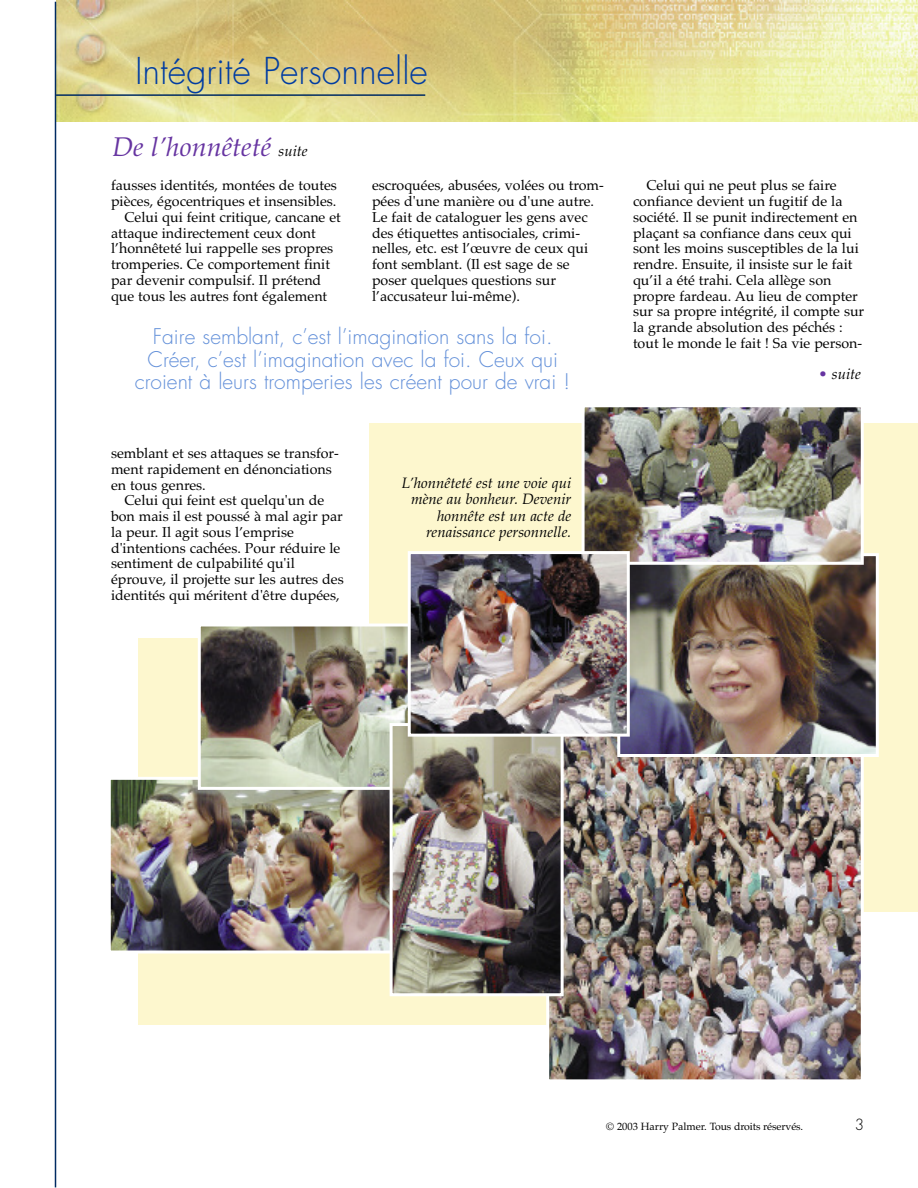
<style>
.page{position:relative;width:918px;height:1188px;background:#fff}
.page>*{position:absolute;margin:0;border:0;box-sizing:border-box;transform-origin:0 0}
.t1{font:300 36px "Futura";color:#003ca2}
.t2{font:italic 27px "Palatino";color:#6634a1}
.t3{font:300 21px/22.5px "Futura";color:#6390d9;text-align:center}
.t4{font:italic 15px/16.5px "Palatino";color:#000;text-align:right}
.t5{font:300 15px "Futura";color:#000}
.t6{font:14.25px/15.8px "Palatino";color:#000}
.t7{font:10.5px "Palatino";letter-spacing:-.01em;color:#000}
.s1{font-size:15px;color:#000}
.s2{font-style:normal;color:#6634a1}
</style>
<div class="page">
<img style="left:56px;top:1px;width:862px;height:121px">
<hr style="left:56px;top:94px;width:369px;height:2px;background:#002b62">
<hr style="left:55px;top:2px;width:1px;height:1185px;background:#002b62">
<div style="left:369px;top:423px;width:549px;height:489px;background:#fdf7ce"></div>
<div style="left:138px;top:639px;width:441px;height:386px;background:#fdf7ce"></div>
<img style="left:550px;top:737px;width:310px;height:341px">
<div style="left:546px;top:708px;width:318px;height:374px;border:3px solid #fff"></div>
<img style="left:621px;top:557px;width:254px;height:196px">
<div style="left:617px;top:553px;width:262px;height:204px;border:3px solid #fff"></div>
<img style="left:112px;top:781px;width:278px;height:169px">
<div style="left:108px;top:777px;width:291px;height:177px;border:3px solid #fff"></div>
<img style="left:202px;top:628px;width:206px;height:158px">
<div style="left:198px;top:624px;width:224px;height:166px;border:3px solid #fff"></div>
<img style="left:394px;top:727px;width:166px;height:265px">
<div style="left:390px;top:723px;width:174px;height:273px;border:3px solid #fff"></div>
<img style="left:586px;top:408px;width:274px;height:153px">
<div style="left:582px;top:404px;width:282px;height:161px;border:3px solid #fff"></div>
<img style="left:412px;top:555px;width:214px;height:178px">
<div style="left:408px;top:551px;width:222px;height:186px;border:3px solid #fff"></div>
<h1 class="t1" style="left:135px;top:54px;width:294px">Intégrité Personnelle</h1>
<h2 class="t2" style="left:112px;top:131px;width:197px">De l’honnêteté <span class="s1">suite</span></h2>
<p class="t6" style="left:111px;top:178px;width:227px">fausses identités, montées de toutes</p>
<p class="t6" style="left:111px;top:193px;width:227px">pièces, égocentriques et insensibles.</p>
<p class="t6" style="left:125px;top:209px;width:218px">Celui qui feint critique, cancane et</p>
<p class="t6" style="left:111px;top:225px;width:206px">attaque indirectement ceux dont</p>
<p class="t6" style="left:111px;top:241px;width:224px">l’honnêteté lui rappelle ses propres</p>
<p class="t6" style="left:111px;top:256px;width:221px">tromperies. Ce comportement finit</p>
<p class="t6" style="left:111px;top:272px;width:212px">par devenir compulsif. Il prétend</p>
<p class="t6" style="left:111px;top:288px;width:218px">que tous les autres font également</p>
<p class="t6" style="left:372px;top:178px;width:233px">escroquées, abusées, volées ou trom&shy;pées d'une manière ou d'une autre.<br>Le fait de cataloguer les gens avec des étiquettes antisociales, crimi&shy;nelles, etc. est l’œuvre de ceux qui font semblant. (Il est sage de se poser quelques questions sur l’accusateur lui-même).</p>
<p class="t6" style="left:633px;top:178px;width:233px;text-indent:13px">Celui qui ne peut plus se faire confiance devient un fugitif de la société. Il se punit indirectement en plaçant sa confiance dans ceux qui sont les moins susceptibles de la lui rendre. Ensuite, il insiste sur le fait qu’il a été trahi. Cela allège son propre fardeau. Au lieu de compter sur sa propre intégrité, il compte sur la grande absolution des péchés :</p>
<h3 class="t3" style="left:153px;top:327px;width:401px">Faire semblant, c’est l’imagination sans la foi.</h3>
<p class="t6" style="left:633px;top:335px;width:231px">tout le monde le fait ! Sa vie person-</p>
<h3 class="t3" style="left:135px;top:350px;width:437px">Créer, c’est l’imagination avec la foi. Ceux qui croient à leurs tromperies les créent pour de vrai !</h3>
<p class="t4" style="left:819px;top:366px;width:44px"><span class="s2">•</span> suite</p>
<p class="t6" style="left:111px;top:445px;width:229px">semblant et ses attaques se transfor&shy;ment rapidement en dénonciations en tous genres.</p>
<p class="t6" style="left:111px;top:493px;width:234px;text-indent:14px">Celui qui feint est quelqu'un de bon mais il est poussé à mal agir par la peur. Il agit sous l’emprise d'intentions cachées. Pour réduire le sentiment de culpabilité qu'il éprouve, il projette sur les autres des identités qui méritent d'être dupées,</p>
<p class="t4" style="left:402px;top:474px;width:171px">L’honnêteté est une voie qui mène au bonheur. Devenir honnête est un acte de renaissance personnelle.</p>
<p class="t7" style="left:606px;top:1120px;width:198px">© 2003 Harry Palmer. Tous droits réservés.</p>
<p class="t5" style="left:855px;top:1118px;width:11px">3</p>
</div>
